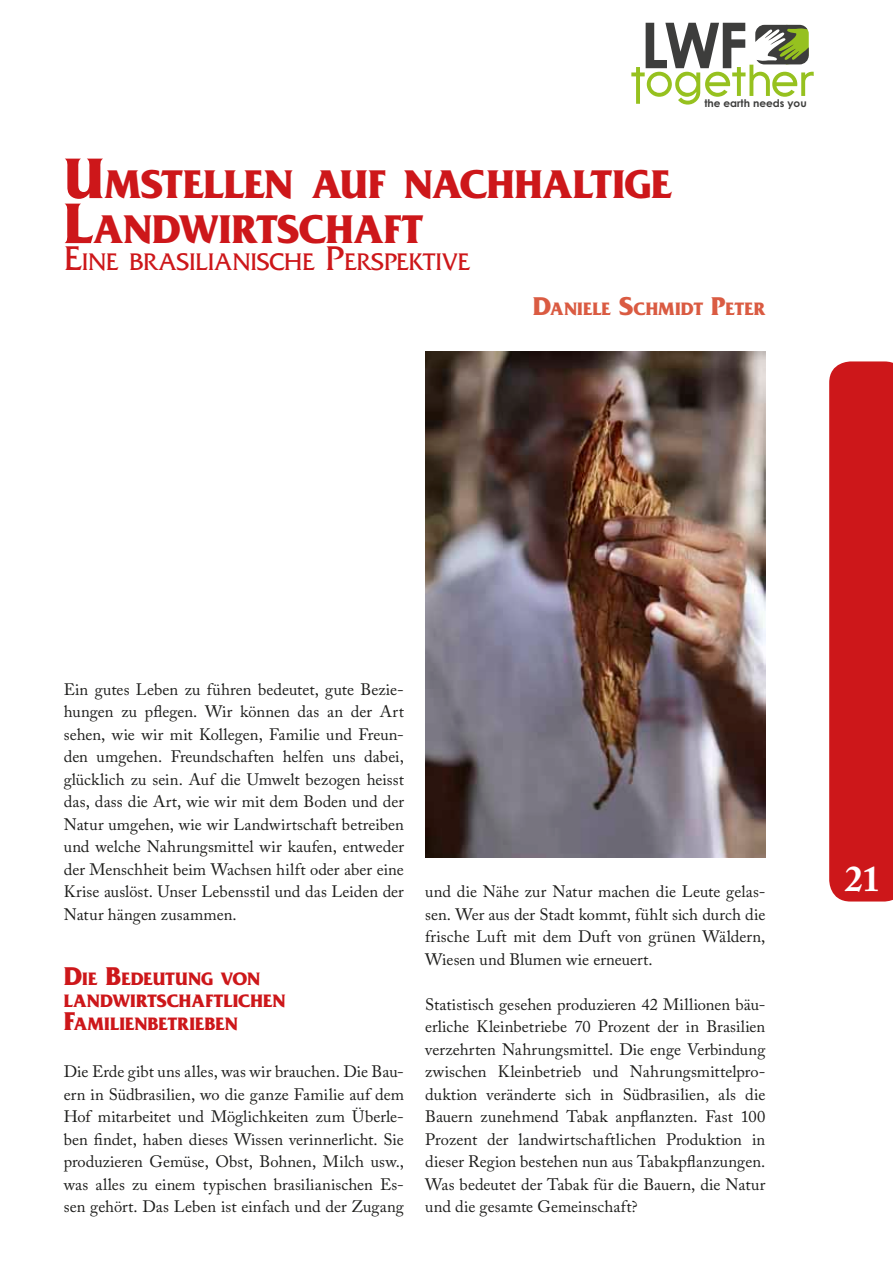
<style>
.page{position:relative;width:893px;height:1263px;background:#fff}
.page>*{position:absolute;margin:0;border:0;box-sizing:border-box;transform-origin:0 0}
.t1{font:700 63.3px "Century Gothic";color:#3d3d3c}
.t2{font:700 42px/45px "Friz Quadrata";letter-spacing:-.01em;color:#cd171a}
.t3{font:700 36px "Adobe Caslon Pro";color:#fff}
.t4{font:25.2px "Friz Quadrata";letter-spacing:-.01em;color:#cd171a}
.t5{font:700 18.9px/22.5px "Friz Quadrata";letter-spacing:-.005em;color:#cd171a}
.t6{font:700 18.9px "Friz Quadrata";color:#da5b42}
.t7{font:16.5px/22.5px "Adobe Caslon Pro";letter-spacing:.005em;color:#1d1d1b;text-align:justify}
.t8{font:700 10.5px "Century Gothic";color:#3d3d3c}
.s1{font-size:60px}
.s2{font-size:36px}
.s3{font-size:27px}
</style>
<div class="page">
<svg style="left:829px;top:361px;width:64px;height:540px;background:#ce1f21"></svg>
<svg style="left:631px;top:25px;width:183px;height:80px"></svg>
<img style="left:425px;top:352px;width:340px;height:506px">
<h1 class="t1" style="left:640px;top:-3px;width:109px">LWF</h1>
<p class="t8" style="left:704px;top:96px;width:104px">the earth needs you</p>
<h2 class="t2" style="left:64px;top:162px;width:610px"><span class="s1">U</span>MSTELLEN AUF NACHHALTIGE<br><span class="s1">L</span>ANDWIRTSCHAFT</h2>
<h3 class="t4" style="left:64px;top:248px;width:408px"><span class="s2">E</span>INE BRASILIANISCHE <span class="s2">P</span>ERSPEKTIVE</h3>
<p class="t6" style="left:533px;top:298px;width:234px"><span class="s3">D</span>ANIELE <span class="s3">S</span>CHMIDT <span class="s3">P</span>ETER</p>
<p class="t7" style="left:64px;top:678px;width:342px">Ein gutes Leben zu führen bedeutet, gute Bezie&shy;hungen zu pflegen. Wir können das an der Art sehen, wie wir mit Kollegen, Familie und Freun&shy;den umgehen. Freundschaften helfen uns dabei, glücklich zu sein. Auf die Umwelt bezogen heisst das, dass die Art, wie wir mit dem Boden und der Natur umgehen, wie wir Landwirtschaft betreiben und welche Nahrungsmittel wir kaufen, entweder der Menschheit beim Wachsen hilft oder aber eine Krise auslöst. Unser Lebensstil und das Leiden der Natur hängen zusammen.</p>
<p class="t5" style="left:64px;top:967px;width:223px"><span class="s3">D</span>IE <span class="s3">B</span>EDEUTUNG VON<br>LANDWIRTSCHAFTLICHEN<br><span class="s3">F</span>AMILIENBETRIEBEN</p>
<p class="t7" style="left:64px;top:1060px;width:342px">Die Erde gibt uns alles, was wir brauchen. Die Bau&shy;ern in Südbrasilien, wo die ganze Familie auf dem Hof mitarbeitet und Möglichkeiten zum Überle&shy;ben findet, haben dieses Wissen verinnerlicht. Sie produzieren Gemüse, Obst, Bohnen, Milch usw., was alles zu einem typischen brasilianischen Es&shy;sen gehört. Das Leben ist einfach und der Zugang</p>
<p class="t7" style="left:425px;top:880px;width:342px">und die Nähe zur Natur machen die Leute gelas&shy;sen. Wer aus der Stadt kommt, fühlt sich durch die frische Luft mit dem Duft von grünen Wäldern, Wiesen und Blumen wie erneuert.</p>
<p class="t7" style="left:425px;top:993px;width:342px">Statistisch gesehen produzieren 42 Millionen bäu&shy;erliche Kleinbetriebe 70 Prozent der in Brasilien verzehrten Nahrungsmittel. Die enge Verbindung zwischen Kleinbetrieb und Nahrungsmittelpro&shy;duktion veränderte sich in Südbrasilien, als die Bauern zunehmend Tabak anpflanzten. Fast 100<br>Prozent der landwirtschaftlichen Produktion in dieser Region bestehen nun aus Tabakpflanzungen.<br>Was bedeutet der Tabak für die Bauern, die Natur und die gesamte Gemeinschaft?</p>
<h3 class="t3" style="left:845px;top:857px;width:37px">21</h3>
</div>
